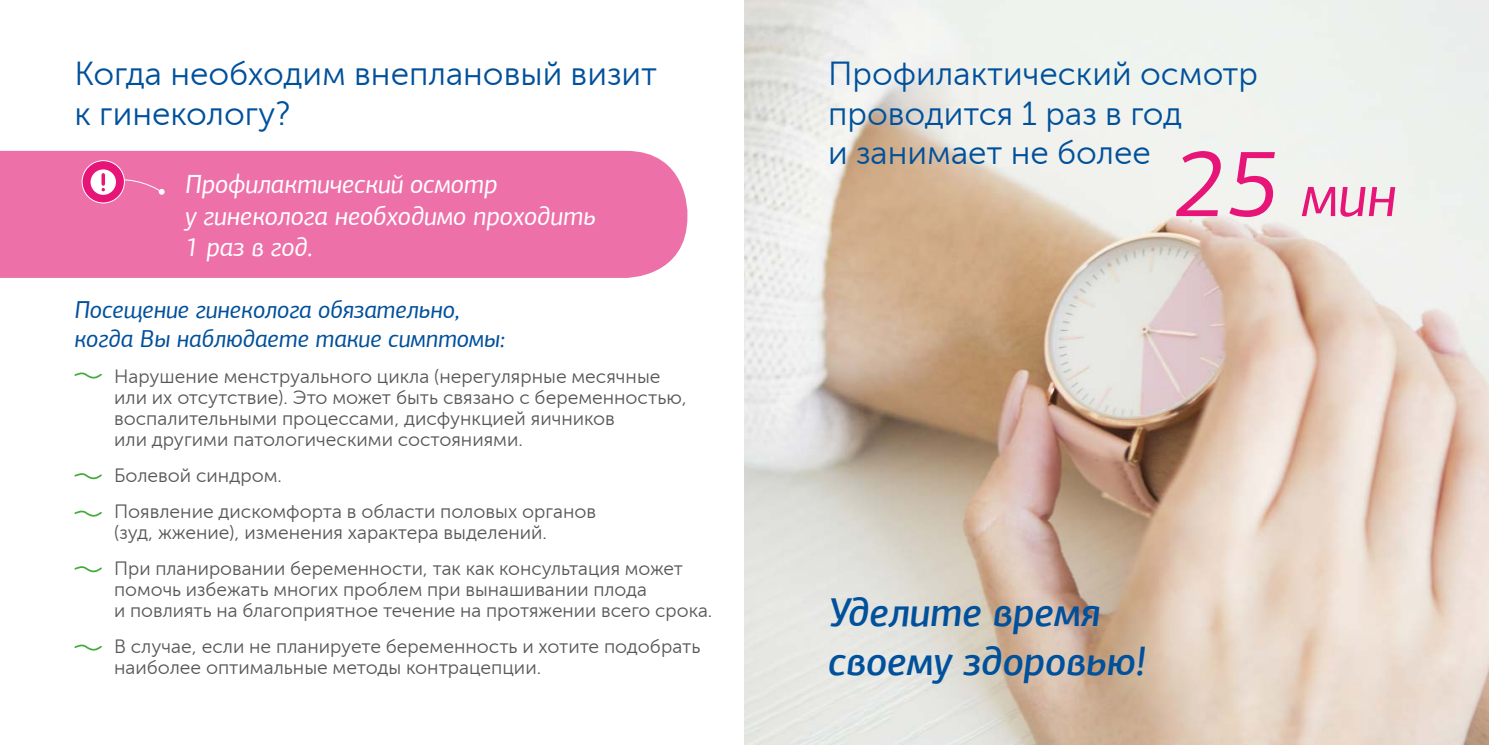
<style>
.page{position:relative;width:1489px;height:745px;background:#fff}
.page>*{position:absolute;margin:0;border:0;box-sizing:border-box;transform-origin:0 0}
.t1{font:italic 59.5px "PF Agora Sans Pro";color:#e71578}
.t2{font:italic 500 40.25px/48.3px "PF Agora Sans Pro";color:#00509b}
.t3{font:33.25px/39.9px "Museo Sans Cyrl 300";color:#00509b}
.t4{font:italic 26.25px/31.5px "PF Agora Sans Pro";color:#fff}
.t5{font:italic 24.5px/29.4px "PF Agora Sans Pro";color:#00509b}
.t6{font:19.25px/21px "Museo Sans Cyrl 300";color:#575756}
.s1{font-size:96.25px}
</style>
<div class="page">
<img style="left:745px;top:0;width:743px;height:744px">
<div style="left:0;top:151px;width:687px;height:127px;background:#ed71a8"></div>
<svg style="left:82px;top:160px;width:42px;height:43px"></svg>
<div style="left:82px;top:160px;width:43px;height:43px;border:1px solid #fff;border-radius:50%"></div>
<svg style="left:91px;top:169px;width:25px;height:26px"></svg>
<svg style="left:83px;top:175px;width:82px;height:68px;background:#ee74ab"></svg>
<svg style="left:74px;top:372px;width:28px;height:7px"></svg>
<svg style="left:74px;top:473px;width:28px;height:7px"></svg>
<svg style="left:74px;top:510px;width:28px;height:7px"></svg>
<svg style="left:74px;top:566px;width:28px;height:7px"></svg>
<svg style="left:74px;top:644px;width:28px;height:7px"></svg>
<h3 class="t3" style="left:74px;top:53px;width:584px">Когда необходим внеплановый визит к гинекологу?</h3>
<h3 class="t4" style="left:185px;top:168px;width:412px">Профилактический осмотр<br>у гинеколога необходимо проходить<br>1 раз в год.</h3>
<p class="t5" style="left:74px;top:295px;width:432px">Посещение гинеколога обязательно, когда Вы наблюдаете такие симптомы:</p>
<p class="t6" style="left:114px;top:366px;width:574px">Нарушение менструального цикла (нерегулярные месячные или их отсутствие). Это может быть связано с беременностью, воспалительными процессами, дисфункцией яичников<br>или другими патологическими состояниями.</p>
<p class="t6" style="left:114px;top:457px;width:483px;line-height:35.9px">Болевой синдром.<br>Появление дискомфорта в области половых органов</p>
<p class="t6" style="left:114px;top:514px;width:570px;line-height:35.9px">(зуд, жжение), изменения характера выделений.<br>При планировании беременности, так как консультация может</p>
<p class="t6" style="left:114px;top:579px;width:599px">помочь избежать многих проблем при вынашивании плода<br>и повлиять на благоприятное течение на протяжении всего срока.</p>
<p class="t6" style="left:114px;top:635px;width:587px">В случае, если не планируете беременность и хотите подобрать наиболее оптимальные методы контрацепции.</p>
<h3 class="t3" style="left:828px;top:53px;width:431px">Профилактический осмотр проводится 1 раз в год<br>и занимает не более</h3>
<h1 class="t1" style="left:1174px;top:160px;width:224px"><span class="s1">25</span> мин</h1>
<h2 class="t2" style="left:828px;top:587px;width:319px">Уделите время своему здоровью!</h2>
</div>
